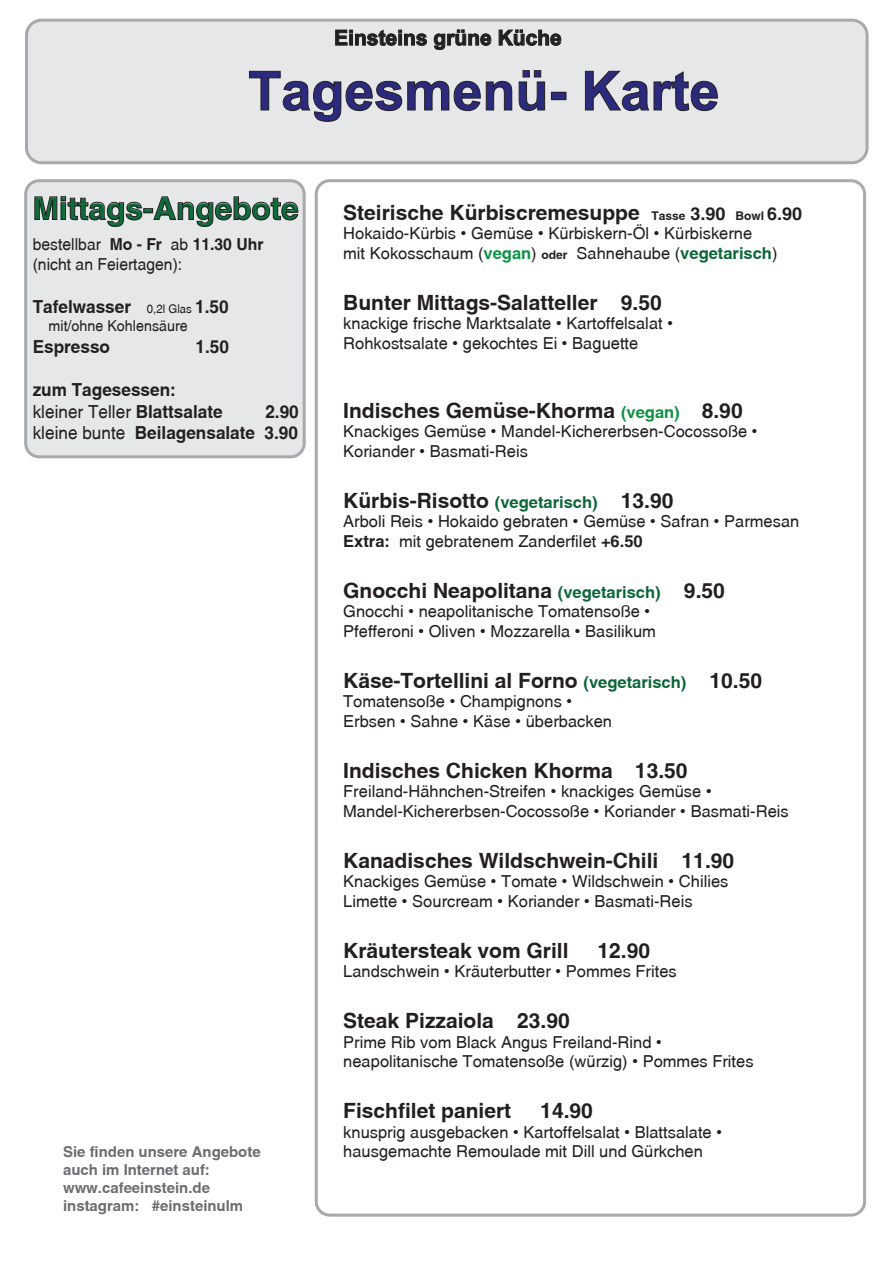
<style>
.page{position:relative;width:893px;height:1263px;background:#fff}
.page>*{position:absolute;margin:0;border:0;box-sizing:border-box;transform-origin:0 0}
.t1{font:700 54px "Arial";color:#2c2a7c}
.t2{font:700 31.5px "Swansea";color:#0b6d39}
.t3{font:700 21px "Swansea";color:#231f20}
.t4{font:700 21px "Arial";color:#231f20}
.t5{font:700 18px/21.6px "Swansea";color:#231f20;scale:.95 1}
.t6{font:16.5px/19.8px "Swansea";color:#231f20}
.t7{font:16.5px/19.8px "Swansea";color:#231f20;scale:.95 1}
.t8{font:700 15px/18px "Swansea";color:#6c6d70}
.t9{font:15px "Swansea";color:#231f20;scale:.95 1}
.t10{font:12px "Swansea";color:#231f20;scale:.95 1}
.s1{font-weight:700}
.s2{font-weight:700;font-size:18px}
.s3{font-weight:400}
.s4{font-size:12px}
.s5{font-size:18px}
.s6{font-weight:700;color:#0d9344}
.s7{font-weight:700;font-size:12px}
.s8{font-weight:700;color:#0c6638}
.s9{font-size:16.5px;color:#0d9344}
.s10{font-size:16.5px;color:#0c6638}
</style>
<div class="page">
<div style="left:26px;top:20px;width:841px;height:143px;background:#e6e7e9;border-radius:15px"></div>
<div style="left:25px;top:19px;width:843px;height:145px;border:3px solid #a8a9ad;border-radius:15px"></div>
<div style="left:315px;top:179px;width:551px;height:1037px;border:3px solid #a8a9ad;border-radius:14px"></div>
<svg style="left:335px;top:29px;width:92px;height:17px"></svg>
<svg style="left:433px;top:29px;width:59px;height:21px"></svg>
<svg style="left:498px;top:29px;width:64px;height:17px"></svg>
<svg style="left:249px;top:71px;width:263px;height:51px"></svg>
<svg style="left:518px;top:70px;width:27px;height:41px"></svg>
<div style="left:551px;top:92px;width:15px;height:8px;border:1px solid #231f20"></div>
<svg style="left:585px;top:71px;width:133px;height:40px"></svg>
<div style="left:26px;top:181px;width:278px;height:276px;background:#e6e7e9;border-radius:14px"></div>
<div style="left:24px;top:179px;width:282px;height:279px;border:3px solid #a8a9ad;border-radius:14px"></div>
<svg style="left:34px;top:196px;width:109px;height:31px"></svg>
<div style="left:143px;top:208px;width:10px;height:5px;border:1px solid #231f20"></div>
<svg style="left:153px;top:196px;width:146px;height:31px"></svg>
<p class="t4" style="left:334px;top:23px;width:229px">Einsteins grüne Küche</p>
<h1 class="t1" style="left:248px;top:53px;width:473px">Tagesmenü- Karte</h1>
<h2 class="t2" style="left:33px;top:189px;width:267px">Mittags-Angebote</h2>
<p class="t7" style="left:33px;top:234px;width:244px">bestellbar <span class="s1">Mo - Fr</span> ab <span class="s1">11.30 Uhr </span>(nicht an Feiertagen):</p>
<p class="t5" style="left:33px;top:296px;width:105px">Tafelwasser</p>
<p class="t10" style="left:147px;top:302px;width:88px">0,2l Glas <span class="s2">1.50</span></p>
<p class="t9" style="left:49px;top:317px;width:148px">mit/ohne Kohlensäure</p>
<p class="t5" style="left:33px;top:335px;width:83px">Espresso</p>
<p class="t5" style="left:196px;top:335px;width:37px">1.50</p>
<p class="t5" style="left:33px;top:379px;width:201px">zum Tagesessen: <span class="s3">kleiner Teller</span> Blattsalate</p>
<p class="t5" style="left:33px;top:400px;width:282px;text-align:right">2.90<br><span class="s3">kleine bunte</span> Beilagensalate 3.90</p>
<p class="t3" style="left:343px;top:199px;width:461px">Steirische Kürbiscremesuppe <span class="s4">Tasse</span> <span class="s5">3.90</span> <span class="s4">Bowl</span> <span class="s5">6.90</span></p>
<p class="t6" style="left:343px;top:223px;width:436px">Hokaido-Kürbis • Gemüse • Kürbiskern-Öl • Kürbiskerne mit Kokosschaum (<span class="s6">vegan</span>) <span class="s7">oder</span> Sahnehaube (<span class="s8">vegetarisch</span>)</p>
<p class="t3" style="left:343px;top:289px;width:320px">Bunter Mittags-Salatteller 9.50</p>
<p class="t6" style="left:343px;top:313px;width:331px">knackige frische Marktsalate • Kartoffelsalat •<br>Rohkostsalate • gekochtes Ei • Baguette</p>
<p class="t3" style="left:343px;top:397px;width:401px">Indisches Gemüse-Khorma <span class="s9">(vegan)</span> 8.90</p>
<p class="t6" style="left:343px;top:421px;width:416px">Knackiges Gemüse • Mandel-Kichererbsen-Cocossoße •<br>Koriander • Basmati-Reis</p>
<p class="t3" style="left:343px;top:487px;width:332px">Kürbis-Risotto <span class="s10">(vegetarisch)</span> 13.90</p>
<p class="t6" style="left:343px;top:511px;width:458px">Arboli Reis • Hokaido gebraten • Gemüse • Safran • Parmesan<br><span class="s1">Extra:</span> mit gebratenem Zanderfilet <span class="s1">+6.50</span></p>
<p class="t3" style="left:343px;top:577px;width:383px">Gnocchi Neapolitana <span class="s10">(vegetarisch)</span> 9.50</p>
<p class="t6" style="left:343px;top:601px;width:314px">Gnocchi • neapolitanische Tomatensoße •<br>Pfefferoni • Oliven • Mozzarella • Basilikum</p>
<p class="t3" style="left:343px;top:667px;width:420px">Käse-Tortellini al Forno <span class="s10">(vegetarisch)</span> 10.50</p>
<p class="t6" style="left:343px;top:691px;width:270px">Tomatensoße • Champignons •<br>Erbsen • Sahne • Käse • überbacken</p>
<p class="t3" style="left:343px;top:757px;width:346px">Indisches Chicken Khorma 13.50</p>
<p class="t6" style="left:343px;top:781px;width:447px">Freiland-Hähnchen-Streifen • knackiges Gemüse •<br>Mandel-Kichererbsen-Cocossoße • Koriander • Basmati-Reis</p>
<p class="t3" style="left:343px;top:847px;width:392px">Kanadisches Wildschwein-Chili 11.90</p>
<p class="t6" style="left:343px;top:871px;width:387px">Knackiges Gemüse • Tomate • Wildschwein • Chilies<br>Limette • Sourcream • Koriander • Basmati-Reis</p>
<p class="t3" style="left:343px;top:937px;width:227px">Kräutersteak vom Grill</p>
<p class="t3" style="left:598px;top:937px;width:54px">12.90</p>
<p class="t6" style="left:343px;top:961px;width:335px">Landschwein • Kräuterbutter • Pommes Frites</p>
<p class="t3" style="left:343px;top:1008px;width:228px">Steak Pizzaiola 23.90</p>
<p class="t6" style="left:343px;top:1032px;width:412px">Prime Rib vom Black Angus Freiland-Rind • neapolitanische Tomatensoße (würzig) • Pommes Frites</p>
<p class="t3" style="left:343px;top:1098px;width:169px">Fischfilet paniert</p>
<p class="t3" style="left:540px;top:1098px;width:54px">14.90</p>
<p class="t6" style="left:343px;top:1122px;width:380px">knusprig ausgebacken • Kartoffelsalat • Blattsalate •</p>
<p class="t8" style="left:63px;top:1142px;width:199px">Sie finden unsere Angebote</p>
<p class="t6" style="left:343px;top:1141px;width:361px">hausgemachte Remoulade mit Dill und Gürkchen</p>
<p class="t8" style="left:63px;top:1160px;width:182px">auch im Internet auf: www.cafeeinstein.de instagram: #einsteinulm</p>
</div>
